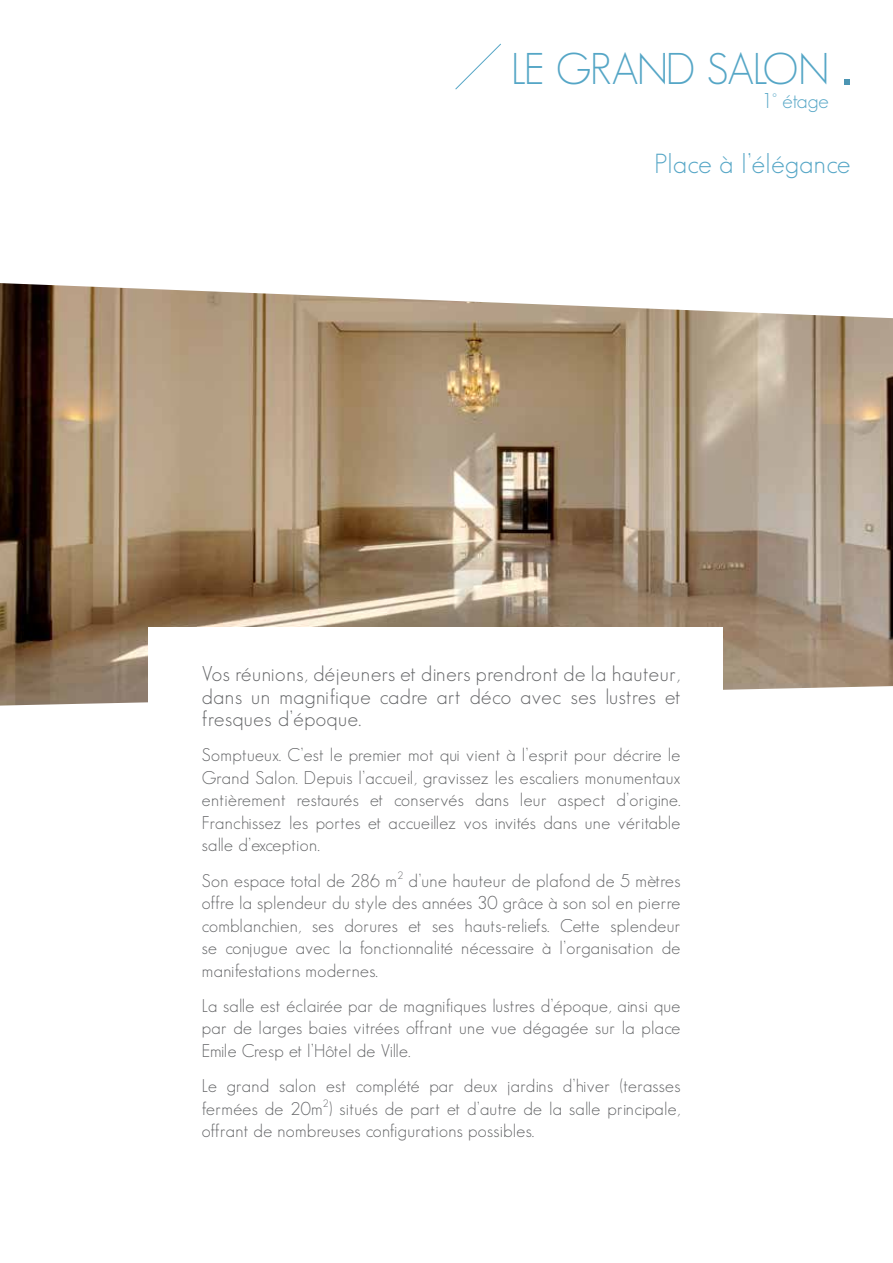
<style>
.page{position:relative;width:893px;height:1263px;background:#fff}
.page>*{position:absolute;margin:0;border:0;box-sizing:border-box;transform-origin:0 0}
.t1{font:300 43.5px "Geosans";letter-spacing:-.045em;color:#55a6c6}
.t2{font:300 27px "Geosans";letter-spacing:.02em;color:#55a6c6}
.t3{font:300 21px/22.5px "Geosans";letter-spacing:.03em;color:#636466;text-align:justify}
.t4{font:300 21px "Geosans";color:#55a6c6}
.t5{font:300 18px/22.5px "Geosans";letter-spacing:.02em;color:#636466;text-align:justify}
</style>
<div class="page">
<img style="left:0;top:318px;width:893px;height:368px">
<svg style="left:0;top:283px;width:886px;height:35px"></svg>
<svg style="left:0;top:686px;width:893px;height:20px"></svg>
<div style="left:149px;top:627px;width:574px;height:636px;background:#fff"></div>
<svg style="left:455px;top:43px;width:46px;height:47px"></svg>
<svg style="left:844px;top:80px;width:6px;height:5px"></svg>
<h1 class="t1" style="left:511px;top:44px;width:320px">LE GRAND SALON</h1>
<p class="t4" style="left:761px;top:89px;width:69px">1° étage</p>
<h2 class="t2" style="left:654px;top:149px;width:197px">Place à l’élégance</h2>
<p class="t3" style="left:202px;top:663px;width:480px">Vos réunions, déjeuners et diners prendront de la hauteur, dans un magnifique cadre art déco avec ses lustres et fresques d’époque.</p>
<p class="t5" style="left:202px;top:744px;width:480px">Somptueux. C’est le premier mot qui vient à l’esprit pour décrire le Grand Salon. Depuis l’accueil, gravissez les escaliers monumentaux entièrement restaurés et conservés dans leur aspect d’origine.<br>Franchissez les portes et accueillez vos invités dans une véritable salle d’exception.</p>
<p class="t5" style="left:202px;top:869px;width:480px">Son espace total de 286 m<sup>2</sup> d’une hauteur de plafond de 5 mètres offre la splendeur du style des années 30 grâce à son sol en pierre comblanchien, ses dorures et ses hauts-reliefs. Cette splendeur se conjugue avec la fonctionnalité nécessaire à l’organisation de manifestations modernes.</p>
<p class="t5" style="left:202px;top:994px;width:480px">La salle est éclairée par de magnifiques lustres d’époque, ainsi que par de larges baies vitrées offrant une vue dégagée sur la place Emile Cresp et l’Hôtel de Ville.</p>
<p class="t5" style="left:202px;top:1075px;width:480px">Le grand salon est complété par deux jardins d’hiver (terasses fermées de 20m<sup>2</sup>) situés de part et d’autre de la salle principale, offrant de nombreuses configurations possibles.</p>
</div>
